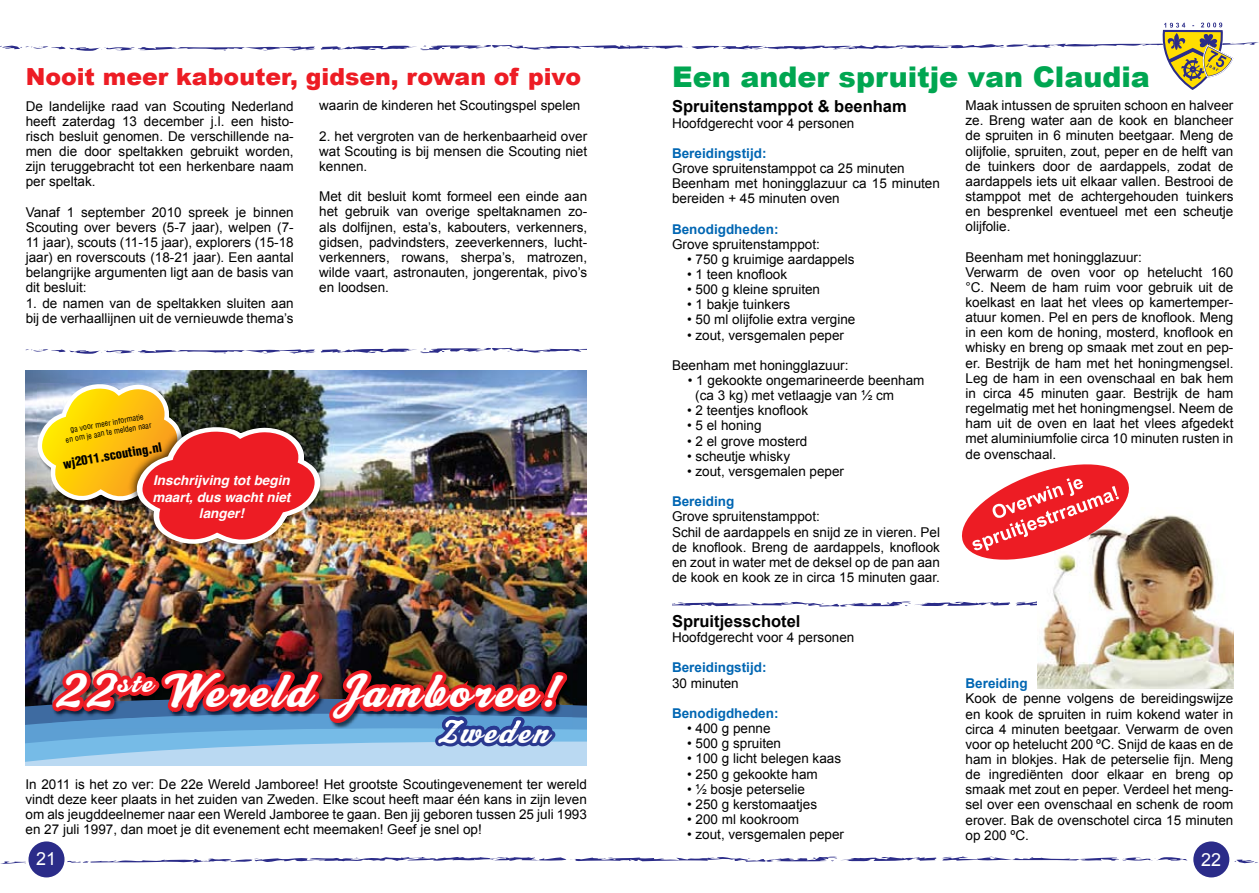
<style>
.page{position:relative;width:1259px;height:893px;background:#fff}
.page>*{position:absolute;margin:0;border:0;box-sizing:border-box;transform-origin:0 0}
.t1{font:47.1px "Jamboree Script";letter-spacing:.075em;color:#fff}
.t2{font:32.55px "Jamboree Script";letter-spacing:.075em;color:#fff}
.t3{font:900 28.5px "Arial";color:#00a651}
.t4{font:900 23.55px "Arial";color:#ed1c24}
.t5{font:18px "Arial";color:#fff}
.t6{font:700 16.5px "Arial";color:#000}
.t7{font:13.5px/15.1px "Arial";color:#000;text-align:justify}
.t8{font:700 13.5px "Arial";color:#0066b3}
.t9{font:italic 700 13.5px/16.2px "Helvetica";color:#fff;text-align:center}
.t10{font:900 condensed 12.6px "Helvetica LT";color:#000}
.t11{font:condensed 7.8px/9.4px "Helvetica LT";color:#000;text-align:center}
</style>
<div class="page">
<div style="left:27px;top:840px;width:39px;height:39px;background:#2b2c89;border-radius:50%"></div>
<div style="left:26px;top:838px;width:42px;height:42px;border:3px solid #fff;border-radius:50%"></div>
<svg style="left:26px;top:348px;width:561px;height:6px"></svg>
<img style="left:26px;top:370px;width:561px;height:291px">
<img style="left:26px;top:661px;width:561px;height:104px">
<div style="left:127px;top:418px;width:199px;height:133px;background:#000;opacity:.75"></div>
<img style="left:35px;top:384px;width:290px;height:164px">
<svg style="left:0;top:856px;width:1258px;height:8px"></svg>
<svg style="left:0;top:23px;width:1259px;height:67px"></svg>
<div style="left:1191px;top:840px;width:39px;height:39px;background:#2b2c89;border-radius:50%"></div>
<div style="left:1190px;top:838px;width:42px;height:42px;border:3px solid #fff;border-radius:50%"></div>
<svg style="left:672px;top:601px;width:365px;height:6px"></svg>
<img style="left:1037px;top:515px;width:196px;height:174px">
<svg style="left:962px;top:464px;width:173px;height:102px"></svg>
<h3 class="t4" style="left:26px;top:59px;width:557px">Nooit meer kabouter, gidsen, rowan of pivo</h3>
<p class="t7" style="left:26px;top:99px;width:269px">De landelijke raad van Scouting Nederland heeft zaterdag 13 december j.l. een histo&shy;risch besluit genomen. De verschillende na&shy;men die door speltakken gebruikt worden, zijn teruggebracht tot een herkenbare naam per speltak.</p>
<p class="t7" style="left:26px;top:205px;width:269px">Vanaf 1 september 2010 spreek je binnen Scouting over bevers (5-7 jaar), welpen (7- 11 jaar), scouts (11-15 jaar), explorers (15-18 jaar) en roverscouts (18-21 jaar). Een aantal belangrijke argumenten ligt aan de basis van dit besluit:</p>
<p class="t7" style="left:26px;top:295px;width:269px">1. de namen van de speltakken sluiten aan bij de verhaallijnen uit de vernieuwde thema’s</p>
<p class="t7" style="left:319px;top:98px;width:263px">waarin de kinderen het Scoutingspel spelen</p>
<p class="t7" style="left:319px;top:129px;width:269px">2. het vergroten van de herkenbaarheid over wat Scouting is bij mensen die Scouting niet kennen.</p>
<p class="t7" style="left:319px;top:189px;width:269px">Met dit besluit komt formeel een einde aan het gebruik van overige speltaknamen zo&shy;als dolfijnen, esta’s, kabouters, verkenners, gidsen, padvindsters, zeeverkenners, lucht&shy;verkenners, rowans, sherpa’s, matrozen, wilde vaart, astronauten, jongerentak, pivo’s en loodsen.</p>
<p class="t11" style="left:63px;top:426px;width:88px;rotate:-10deg">ga voor meer informatie<br>en om je aan te melden naar</p>
<p class="t10" style="left:62px;top:456px;width:101px;rotate:-10deg">wj2011.scouting.nl</p>
<p class="t9" style="left:152px;top:472px;width:140px">Inschrijving tot begin maart, dus wacht niet langer!</p>
<h1 class="t1" style="left:56px;top:662px;width:512px">22<sup>ste</sup> Wereld Jamboree!</h1>
<h2 class="t2" style="left:438px;top:711px;width:112px">Zweden</h2>
<p class="t7" style="left:26px;top:776px;width:563px">In 2011 is het zo ver: De 22e Wereld Jamboree! Het grootste Scoutingevenement ter wereld vindt deze keer plaats in het zuiden van Zweden. Elke scout heeft maar één kans in zijn leven om als jeugddeelnemer naar een Wereld Jamboree te gaan. Ben jij geboren tussen 25 juli 1993 en 27 juli 1997, dan moet je dit evenement echt meemaken! Geef je snel op!</p>
<h3 class="t5" style="left:36px;top:847px;width:22px">21</h3>
<h3 class="t3" style="left:672px;top:56px;width:479px">Een ander spruitje van Claudia</h3>
<p class="t6" style="left:672px;top:96px;width:236px">Spruitenstamppot &amp; beenham</p>
<p class="t7" style="left:672px;top:115px;width:184px">Hoofdgerecht voor 4 personen</p>
<p class="t8" style="left:672px;top:144px;width:96px">Bereidingstijd:</p>
<p class="t7" style="left:672px;top:161px;width:269px;text-align:left">Grove spruitenstamppot ca 25 minuten<br>Beenham met honingglazuur ca 15 minuten bereiden + 45 minuten oven</p>
<p class="t8" style="left:672px;top:220px;width:108px">Benodigdheden:</p>
<p class="t7" style="left:672px;top:237px;width:149px">Grove spruitenstamppot:</p>
<p class="t7" style="left:687px;top:252px;width:169px">• 750 g kruimige aardappels</p>
<p class="t7" style="left:687px;top:267px;width:102px">• 1 teen knoflook</p>
<p class="t7" style="left:687px;top:282px;width:135px">• 500 g kleine spruiten</p>
<p class="t7" style="left:687px;top:297px;width:105px">• 1 bakje tuinkers</p>
<p class="t7" style="left:687px;top:312px;width:170px">• 50 ml olijfolie extra vergine</p>
<p class="t7" style="left:687px;top:327px;width:159px">• zout, versgemalen peper</p>
<p class="t7" style="left:672px;top:358px;width:178px">Beenham met honingglazuur:</p>
<p class="t7" style="left:695px;top:373px;width:231px;text-indent:-8px">• 1 gekookte ongemarineerde beenham (ca 3 kg) met vetlaagje van ½ cm</p>
<p class="t7" style="left:687px;top:403px;width:123px">• 2 teentjes knoflook</p>
<p class="t7" style="left:687px;top:418px;width:76px">• 5 el honing</p>
<p class="t7" style="left:687px;top:433px;width:122px">• 2 el grove mosterd</p>
<p class="t7" style="left:687px;top:449px;width:105px">• scheutje whisky</p>
<p class="t7" style="left:687px;top:464px;width:159px">• zout, versgemalen peper</p>
<p class="t8" style="left:672px;top:493px;width:64px">Bereiding</p>
<p class="t7" style="left:672px;top:509px;width:269px;text-align:left">Grove spruitenstamppot:<br>Schil de aardappels en snijd ze in vieren. Pel de knoflook. Breng de aardappels, knoflook en zout in water met de deksel op de pan aan de kook en kook ze in circa 15 minuten gaar.</p>
<p class="t7" style="left:965px;top:98px;width:269px">Maak intussen de spruiten schoon en halveer ze. Breng water aan de kook en blancheer de spruiten in 6 minuten beetgaar. Meng de olijfolie, spruiten, zout, peper en de helft van de tuinkers door de aardappels, zodat de aardappels iets uit elkaar vallen. Bestrooi de stamppot met de achtergehouden tuinkers en besprenkel eventueel met een scheutje olijfolie.</p>
<p class="t7" style="left:965px;top:249px;width:269px;text-align:left">Beenham met honingglazuur:<br>Verwarm de oven voor op hetelucht 160 °C. Neem de ham ruim voor gebruik uit de koelkast en laat het vlees op kamertemper&shy;atuur komen. Pel en pers de knoflook. Meng in een kom de honing, mosterd, knoflook en whisky en breng op smaak met zout en pep&shy;er. Bestrijk de ham met het honingmengsel.<br>Leg de ham in een ovenschaal en bak hem in circa 45 minuten gaar. Bestrijk de ham regelmatig met het honingmengsel. Neem de ham uit de oven en laat het vlees afgedekt met aluminiumfolie circa 10 minuten rusten in de ovenschaal.</p>
<p class="t6" style="left:672px;top:610px;width:130px">Spruitjesschotel</p>
<p class="t7" style="left:672px;top:630px;width:184px">Hoofdgerecht voor 4 personen</p>
<p class="t8" style="left:672px;top:659px;width:96px">Bereidingstijd:</p>
<p class="t7" style="left:672px;top:675px;width:68px">30 minuten</p>
<p class="t8" style="left:672px;top:704px;width:108px">Benodigdheden:</p>
<p class="t7" style="left:687px;top:721px;width:85px">• 400 g penne</p>
<p class="t7" style="left:687px;top:736px;width:96px">• 500 g spruiten</p>
<p class="t7" style="left:687px;top:751px;width:156px">• 100 g licht belegen kaas</p>
<p class="t7" style="left:687px;top:766px;width:132px">• 250 g gekookte ham</p>
<p class="t7" style="left:687px;top:781px;width:120px">• ½ bosje peterselie</p>
<p class="t7" style="left:687px;top:797px;width:132px">• 250 g kerstomaatjes</p>
<p class="t7" style="left:687px;top:812px;width:114px">• 200 ml kookroom</p>
<p class="t7" style="left:687px;top:827px;width:159px">• zout, versgemalen peper</p>
<p class="t8" style="left:965px;top:675px;width:64px">Bereiding</p>
<p class="t7" style="left:965px;top:691px;width:269px">Kook de penne volgens de bereidingswijze en kook de spruiten in ruim kokend water in circa 4 minuten beetgaar. Verwarm de oven voor op hetelucht 200 ºC. Snijd de kaas en de ham in blokjes. Hak de peterselie fijn. Meng de ingrediënten door elkaar en breng op smaak met zout en peper. Verdeel het meng&shy;sel over een ovenschaal en schenk de room erover. Bak de ovenschotel circa 15 minuten op 200 ºC.</p>
<h3 class="t5" style="left:1201px;top:847px;width:22px">22</h3>
</div>
